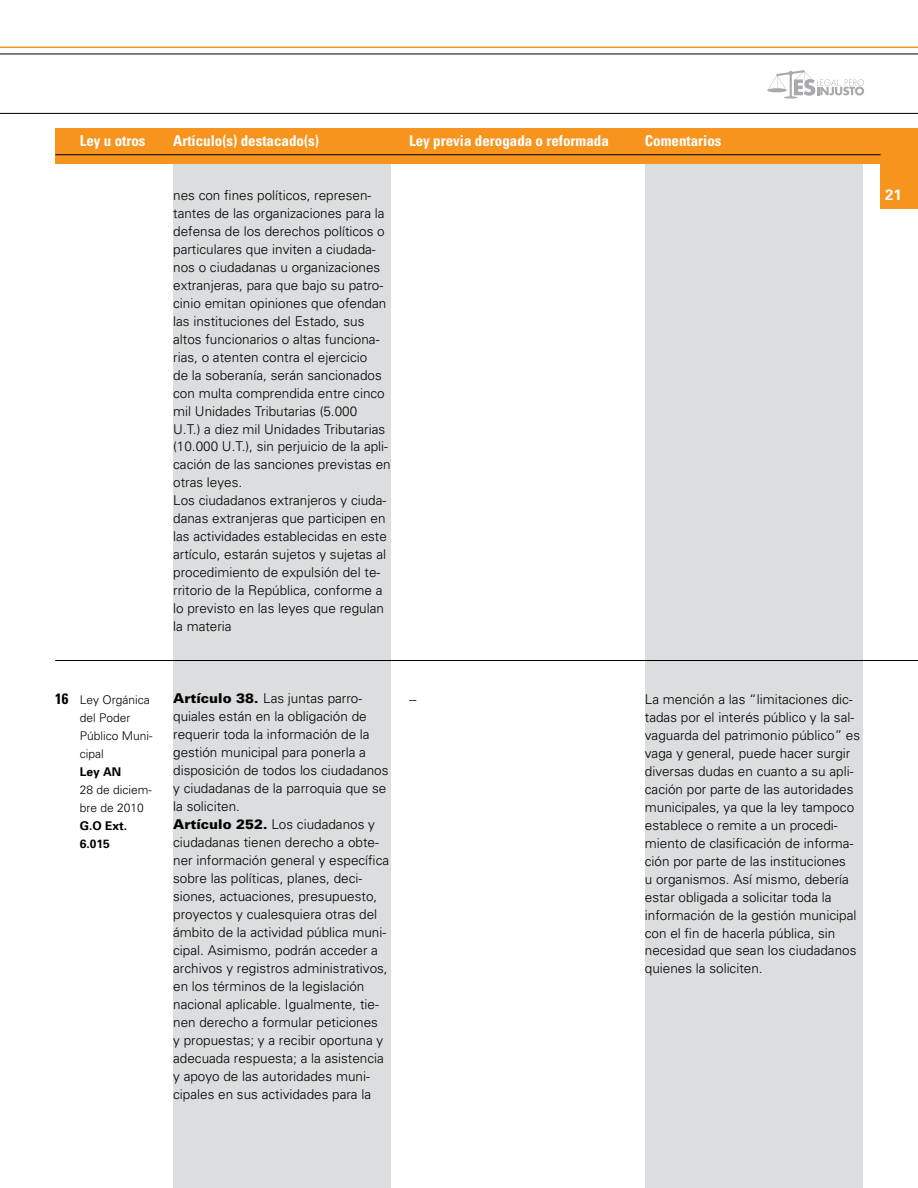
<style>
.page{position:relative;width:918px;height:1188px;background:#fff}
.page>*{position:absolute;margin:0;border:0;box-sizing:border-box;transform-origin:0 0}
.t1{font:700 condensed 15px "Univers";color:#fff}
.t2{font:700 15px "Univers";color:#fff}
.t3{font:700 condensed 15px "Univers";color:#000}
.t4{font:300 13.5px/18px "Univers";color:#000}
.t5{font:300 12px/18px "Univers";color:#000}
.t6{font:700 12px/18px "Univers";color:#000}
.s1{font-weight:900}
</style>
<div class="page">
<div style="left:881px;top:128px;width:37px;height:81px;background:#f7941e"></div>
<hr style="left:0;top:113px;width:918px;height:1px;background:#000">
<hr style="left:0;top:54px;width:918px;height:1px;background:#000">
<hr style="left:0;top:47px;width:918px;height:1px;background:#f7941e">
<svg style="left:767px;top:70px;width:97px;height:29px"></svg>
<div style="left:173px;top:164px;width:218px;height:1024px;background:#dcddde"></div>
<div style="left:645px;top:164px;width:218px;height:1024px;background:#dcddde"></div>
<div style="left:55px;top:128px;width:826px;height:36px;background:#f7941e"></div>
<hr style="left:55px;top:154px;width:826px;height:1px;background:#000">
<hr style="left:55px;top:660px;width:863px;height:1px;background:#000">
<p class="t1" style="left:80px;top:131px;width:67px">Ley u otros</p>
<p class="t1" style="left:173px;top:131px;width:147px">Artículo(s) destacado(s)</p>
<p class="t1" style="left:409px;top:131px;width:201px">Ley previa derogada o reformada</p>
<p class="t1" style="left:645px;top:131px;width:78px">Comentarios</p>
<p class="t4" style="left:173px;top:185px;width:200px">nes con fines políticos, represen-</p>
<p class="t2" style="left:885px;top:185px;width:18px">21</p>
<p class="t4" style="left:173px;top:203px;width:219px">tantes de las organizaciones para la defensa de los derechos políticos o particulares que inviten a ciudada&shy;nos o ciudadanas u organizaciones extranjeras, para que bajo su patro&shy;cinio emitan opiniones que ofendan las instituciones del Estado, sus altos funcionarios o altas funciona&shy;rias, o atenten contra el ejercicio<br>de la soberanía, serán sancionados con multa comprendida entre cinco mil Unidades Tributarias (5.000<br>U.T.) a diez mil Unidades Tributarias (10.000 U.T.), sin perjuicio de la apli&shy;cación de las sanciones previstas en otras leyes.<br>Los ciudadanos extranjeros y ciuda&shy;danas extranjeras que participen en las actividades establecidas en este artículo, estarán sujetos y sujetas al procedimiento de expulsión del te&shy;rritorio de la República, conforme a lo previsto en las leyes que regulan la materia</p>
<p class="t3" style="left:55px;top:689px;width:15px">16</p>
<p class="t5" style="left:80px;top:690px;width:74px">Ley Orgánica del Poder<br>Público Muni&shy;cipal</p>
<p class="t6" style="left:80px;top:762px;width:43px">Ley AN</p>
<p class="t5" style="left:80px;top:780px;width:74px">28 de diciem&shy;bre de 2010</p>
<p class="t6" style="left:80px;top:816px;width:49px">G.O Ext.<br>6.015</p>
<p class="t4" style="left:173px;top:689px;width:218px"><span class="s1">Artículo 38.</span> Las juntas parro&shy;quiales están en la obligación de requerir toda la información de la gestión municipal para ponerla a disposición de todos los ciudadanos y ciudadanas de la parroquia que se la soliciten.<br><span class="s1">Artículo 252.</span> Los ciudadanos y ciudadanas tienen derecho a obte&shy;ner información general y específica sobre las políticas, planes, deci&shy;siones, actuaciones, presupuesto, proyectos y cualesquiera otras del ámbito de la actividad pública muni&shy;cipal. Asimismo, podrán acceder a archivos y registros administrativos, en los términos de la legislación nacional aplicable. Igualmente, tie&shy;nen derecho a formular peticiones<br>y propuestas; y a recibir oportuna y adecuada respuesta; a la asistencia y apoyo de las autoridades muni&shy;cipales en sus actividades para la</p>
<p class="t4" style="left:409px;top:689px;width:9px">--</p>
<p class="t4" style="left:645px;top:689px;width:217px">La mención a las “limitaciones dic&shy;tadas por el interés público y la sal&shy;vaguarda del patrimonio público” es vaga y general, puede hacer surgir diversas dudas en cuanto a su apli&shy;cación por parte de las autoridades municipales, ya que la ley tampoco establece o remite a un procedi&shy;miento de clasificación de informa&shy;ción por parte de las instituciones<br>u organismos. Así mismo, debería estar obligada a solicitar toda la información de la gestión municipal con el fin de hacerla pública, sin necesidad que sean los ciudadanos quienes la soliciten.</p>
</div>
